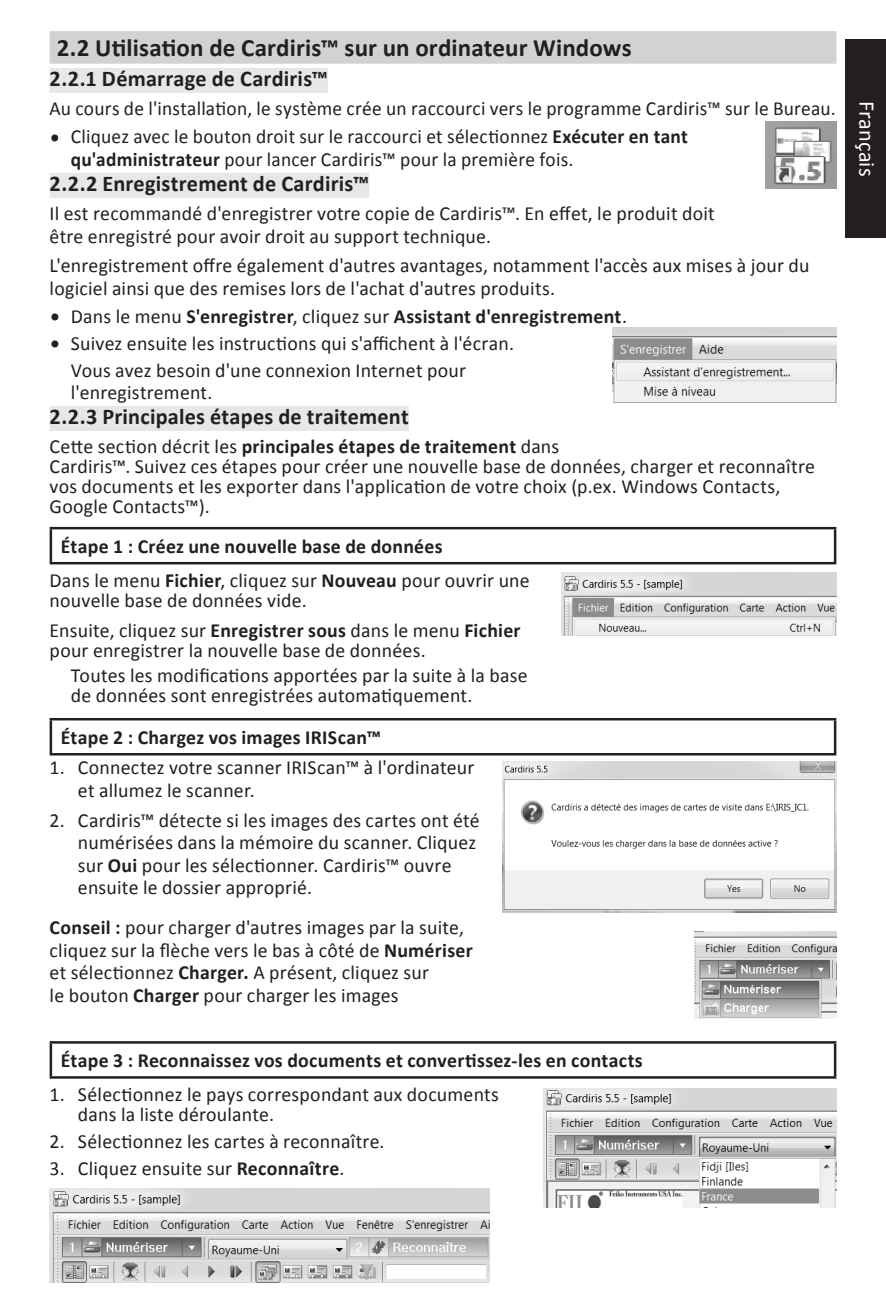
<style>
.page{position:relative;width:886px;height:1312px;background:#fff}
.page>*{position:absolute;margin:0;border:0;box-sizing:border-box;transform-origin:0 0}
.t1{font:700 25px "Calibri";letter-spacing:.005em;color:#231f20}
.t2{font:700 22.5px "Calibri";letter-spacing:.01em;color:#231f20}
.t3{font:22.5px "Calibri";letter-spacing:.005em;color:#fff}
.t4{font:20px/22.5px "Calibri";letter-spacing:.01em;color:#231f20}
.t5{font:700 20px/33.8px "Calibri";letter-spacing:.015em;color:#231f20}
.s1{font-size:22.5px}
.s2{font-weight:700}
.s3{font-weight:400;font-size:22.5px}
.s4{font-weight:400}
</style>
<div class="page">
<div style="left:845px;top:39px;width:41px;height:198px;background:#231f20"></div>
<div style="left:50px;top:31px;width:786px;height:33px;background:#d1d2d4"></div>
<div style="left:50px;top:68px;width:278px;height:25px;background:#e6e7e9"></div>
<div style="left:50px;top:173px;width:319px;height:25px;background:#e6e7e9"></div>
<div style="left:50px;top:406px;width:359px;height:25px;background:#e6e7e9"></div>
<hr style="left:50px;top:527px;width:786px;height:2px;background:#231f20">
<hr style="left:50px;top:529px;width:2px;height:33px;background:#231f20">
<hr style="left:834px;top:529px;width:2px;height:33px;background:#231f20">
<hr style="left:50px;top:562px;width:786px;height:2px;background:#231f20">
<hr style="left:50px;top:717px;width:786px;height:3px;background:#231f20">
<hr style="left:50px;top:720px;width:2px;height:32px;background:#231f20">
<hr style="left:834px;top:720px;width:2px;height:32px;background:#231f20">
<hr style="left:50px;top:752px;width:786px;height:3px;background:#231f20">
<hr style="left:50px;top:1040px;width:786px;height:3px;background:#231f20">
<hr style="left:50px;top:1043px;width:2px;height:32px;background:#231f20">
<hr style="left:834px;top:1043px;width:2px;height:32px;background:#231f20">
<hr style="left:50px;top:1075px;width:786px;height:3px;background:#231f20">
<img style="left:50px;top:1188px;width:440px;height:94px">
<img style="left:765px;top:121px;width:71px;height:67px">
<img style="left:612px;top:327px;width:224px;height:76px">
<img style="left:562px;top:572px;width:274px;height:63px">
<img style="left:502px;top:761px;width:334px;height:151px">
<img style="left:694px;top:931px;width:142px;height:87px">
<img style="left:544px;top:1088px;width:292px;height:118px">
<p class="t1" style="left:57px;top:32px;width:576px">2.2 Utilisation de Cardiris™ sur un ordinateur Windows</p>
<p class="t2" style="left:50px;top:64px;width:280px">2.2.1 Démarrage de Cardiris™</p>
<p class="t4" style="left:50px;top:96px;width:787px">Au cours de l'installation, le système crée un raccourci vers le programme Cardiris™ sur le Bureau.</p>
<p class="t4" style="left:71px;top:124px;width:618px;text-indent:-21px"><span class="s1">•</span> Cliquez avec le bouton droit sur le raccourci et sélectionnez <span class="s2">Exécuter en tant qu'administrateur</span> pour lancer Cardiris™ pour la première fois.</p>
<p class="t2" style="left:50px;top:169px;width:321px">2.2.2 Enregistrement de Cardiris™</p>
<p class="t4" style="left:50px;top:201px;width:667px">Il est recommandé d'enregistrer votre copie de Cardiris™. En effet, le produit doit être enregistré pour avoir droit au support technique.</p>
<p class="t4" style="left:50px;top:253px;width:761px">L'enregistrement offre également d'autres avantages, notamment l'accès aux mises à jour du logiciel ainsi que des remises lors de l'achat d'autres produits.</p>
<p class="t5" style="left:50px;top:298px;width:579px"><span class="s3">•</span> <span class="s4">Dans le menu</span> S'enregistrer<span class="s4">, cliquez sur</span> Assistant d'enregistrement<span class="s4">.</span></p>
<p class="t4" style="left:71px;top:329px;width:445px;line-height:26.8px;text-indent:-21px"><span class="s1">•</span> Suivez ensuite les instructions qui s'affichent à l'écran.<br>Vous avez besoin d'une connexion Internet pour</p>
<p class="t4" style="left:71px;top:380px;width:143px">l'enregistrement.</p>
<p class="t2" style="left:50px;top:402px;width:361px">2.2.3 Principales étapes de traitement</p>
<p class="t4" style="left:50px;top:435px;width:767px;line-height:20px">Cette section décrit les <span class="s2">principales étapes de traitement</span> dans<br>Cardiris™. Suivez ces étapes pour créer une nouvelle base de données, charger et reconnaître vos documents et les exporter dans l'application de votre choix (p.ex. Windows Contacts, Google Contacts™).</p>
<p class="t5" style="left:50px;top:528px;width:482px;text-indent:11px">Étape 1 : Créez une nouvelle base de données<br><span class="s4">Dans le menu</span> Fichier<span class="s4">, cliquez sur</span> Nouveau <span class="s4">pour ouvrir une</span></p>
<p class="t4" style="left:50px;top:584px;width:472px;line-height:29.5px">nouvelle base de données vide.<br>Ensuite, cliquez sur <span class="s2">Enregistrer sous</span> dans le menu <span class="s2">Fichier</span></p>
<p class="t4" style="left:71px;top:636px;width:458px;line-height:25.8px;text-indent:-21px">pour enregistrer la nouvelle base de données.<br>Toutes les modifications apportées par la suite à la base</p>
<p class="t4" style="left:71px;top:683px;width:403px">de données sont enregistrées automatiquement.</p>
<p class="t5" style="left:61px;top:719px;width:322px">Étape 2 : Chargez vos images IRIScan™</p>
<p class="t4" style="left:78px;top:755px;width:398px;text-indent:-28px">1. Connectez votre scanner IRIScan™ à l'ordinateur et allumez le scanner.</p>
<p class="t4" style="left:78px;top:807px;width:403px;text-indent:-28px">2. Cardiris™ détecte si les images des cartes ont été numérisées dans la mémoire du scanner. Cliquez sur <span class="s2">Oui</span> pour les sélectionner. Cardiris™ ouvre ensuite le dossier approprié.</p>
<p class="t4" style="left:50px;top:915px;width:425px"><span class="s2">Conseil :</span> pour charger d'autres images par la suite, cliquez sur la flèche vers le bas à côté de <span class="s2">Numériser </span>et sélectionnez <span class="s2">Charger.</span> A présent, cliquez sur<br>le bouton <span class="s2">Charger</span> pour charger les images</p>
<p class="t5" style="left:61px;top:1042px;width:583px">Étape 3 : Reconnaissez vos documents et convertissez-les en contacts</p>
<p class="t4" style="left:78px;top:1083px;width:423px;line-height:20px;text-indent:-28px">1. Sélectionnez le pays correspondant aux documents dans la liste déroulante.</p>
<p class="t4" style="left:50px;top:1129px;width:336px">2. Sélectionnez les cartes à reconnaître.</p>
<p class="t4" style="left:50px;top:1156px;width:296px">3. Cliquez ensuite sur <span class="s2">Reconnaître</span>.</p>
<p class="t3" style="left:881px;top:101px;width:77px;rotate:90deg">Français</p>
</div>
